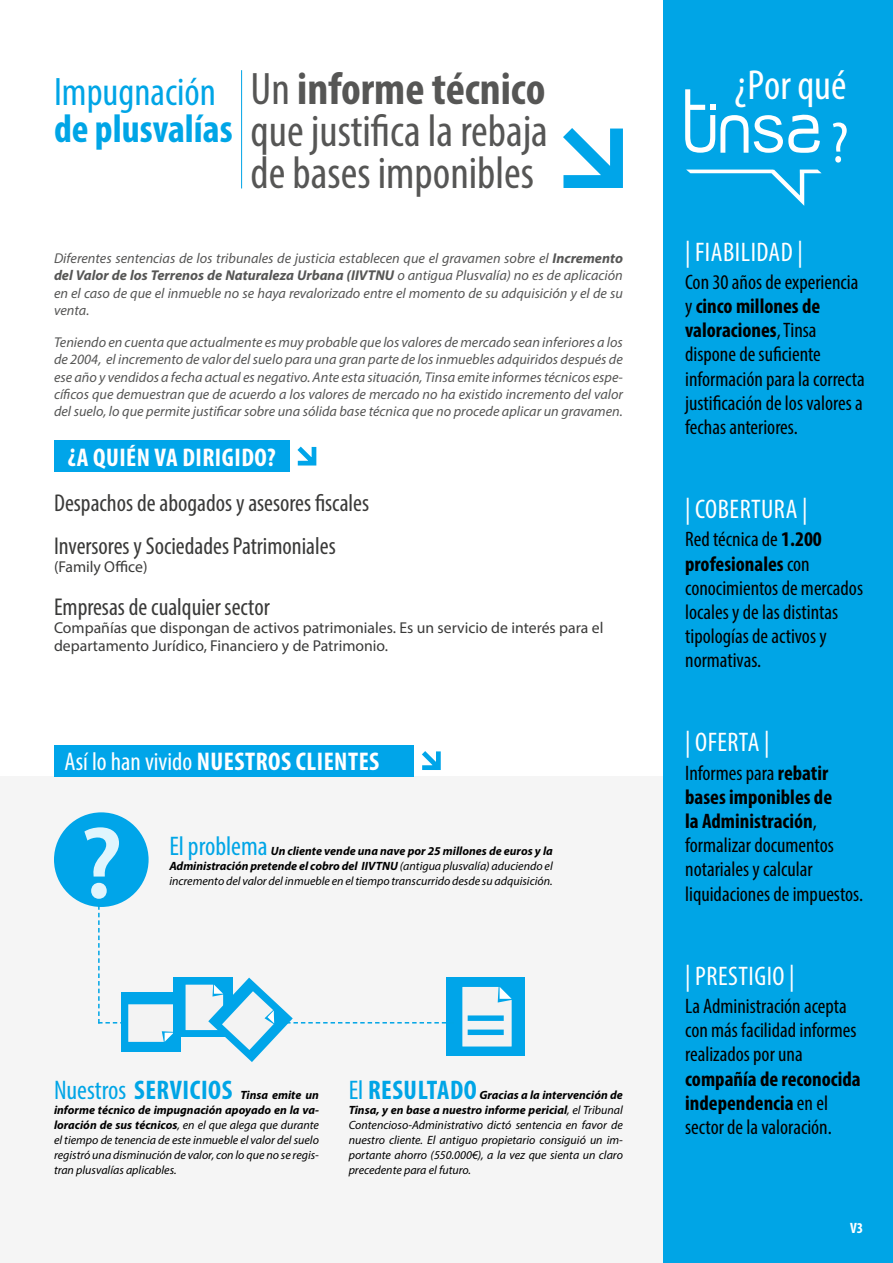
<style>
.page{position:relative;width:893px;height:1263px;background:#fff}
.page>*{position:absolute;margin:0;border:0;box-sizing:border-box;transform-origin:0 0}
.t1{font:600 102.45px "Myriad Pro";color:#e0f5fd}
.t2{font:600 69.9px "Myriad Pro";color:#00a5e9}
.t3{font:condensed 58.05px "Myriad Pro";color:#fff}
.t4{font:condensed 45.75px/42px "Myriad Pro";color:#565655;text-align:justify}
.t5{font:condensed 42.15px "Myriad Pro";color:#fff}
.t6{font:700 condensed 39.9px "Myriad Pro";color:#00a5e6}
.t7{font:condensed 39.9px "Myriad Pro";color:#00a5e6}
.t8{font:condensed 27px "Myriad Pro";letter-spacing:.02em;color:#fff}
.t9{font:700 condensed 27px "Myriad Pro";letter-spacing:.02em;color:#00a5e6}
.t10{font:condensed 27px "Myriad Pro";color:#00a5e6}
.t11{font:700 condensed 25.65px "Myriad Pro";letter-spacing:.02em;color:#fff}
.t12{font:condensed 24.45px/43px "Myriad Pro";color:#3a3a39}
.t13{font:condensed 21px/24.2px "Myriad Pro";color:#000}
.t14{font:700 condensed 21px/24.2px "Myriad Pro";color:#000}
.t15{font:15.75px/18.1px "Myriad Pro";color:#3a3a39}
.t16{font:700 condensed 15px "Myriad Pro";color:#fff}
.t17{font:italic 14.25px/17.2px "Myriad Pro";color:#565655;text-align:justify}
.t18{font:italic 12px/15px "Myriad Pro";color:#000;text-align:justify}
.s1{font-weight:700}
.s2{font-weight:400}
</style>
<div class="page">
<div style="left:0;top:776px;width:893px;height:487px;background:#f5f5f5"></div>
<div style="left:664px;top:0;width:229px;height:1263px;background:#00a5e6"></div>
<svg style="left:563px;top:128px;width:60px;height:60px"></svg>
<hr style="left:241px;top:70px;width:1px;height:118px;background:#00a5e6">
<div style="left:54px;top:440px;width:235px;height:32px;background:#00a5e9"></div>
<svg style="left:297px;top:446px;width:20px;height:20px"></svg>
<div style="left:54px;top:745px;width:360px;height:31px;background:#00a5e9"></div>
<svg style="left:422px;top:751px;width:19px;height:19px"></svg>
<div style="left:54px;top:812px;width:95px;height:95px;background:#00a5e9;border-radius:50%"></div>
<div style="left:121px;top:992px;width:60px;height:60px;background:#00a5e9"></div>
<div style="left:173px;top:977px;width:60px;height:60px;background:#00a5e9"></div>
<div style="left:446px;top:977px;width:79px;height:79px;background:#00a5e9"></div>
<svg style="left:462px;top:987px;width:50px;height:59px;background:#e6eff2"></svg>
<svg style="left:98px;top:905px;width:75px;height:137px"></svg>
<svg style="left:186px;top:978px;width:260px;height:84px"></svg>
<svg style="left:685px;top:89px;width:63px;height:64px"></svg>
<svg style="left:754px;top:114px;width:66px;height:39px"></svg>
<svg style="left:686px;top:170px;width:136px;height:36px"></svg>
<h3 class="t7" style="left:54px;top:67px;width:163px">Impugnación</h3>
<h3 class="t6" style="left:54px;top:104px;width:180px">de plusvalías</h3>
<h3 class="t4" style="left:251px;top:68px;width:299px">Un <span class="s1">informe técnico </span>que justifica la rebaja de bases imponibles</h3>
<p class="t17" style="left:54px;top:249px;width:570px">Diferentes sentencias de los tribunales de justicia establecen que el gravamen sobre el <span class="s1">Incremento del Valor de los Terrenos de Naturaleza Urbana (IIVTNU</span> o antigua Plusvalía) no es de aplicación en el caso de que el inmueble no se haya revalorizado entre el momento de su adquisición y el de su venta.</p>
<p class="t17" style="left:54px;top:333px;width:570px">Teniendo en cuenta que actualmente es muy probable que los valores de mercado sean inferiores a los de 2004, el incremento de valor del suelo para una gran parte de los inmuebles adquiridos después de ese año y vendidos a fecha actual es negativo. Ante esta situación, Tinsa emite informes técnicos espe&shy;cíficos que demuestran que de acuerdo a los valores de mercado no ha existido incremento del valor del suelo, lo que permite justificar sobre una sólida base técnica que no procede aplicar un gravamen.</p>
<h3 class="t11" style="left:68px;top:441px;width:209px">¿A QUIÉN VA DIRIGIDO?</h3>
<h3 class="t12" style="left:54px;top:481px;width:317px">Despachos de abogados y asesores fiscales<br>Inversores y Sociedades Patrimoniales</h3>
<p class="t15" style="left:54px;top:557px;width:95px">(Family Office)</p>
<h3 class="t12" style="left:54px;top:585px;width:217px">Empresas de cualquier sector</h3>
<p class="t15" style="left:54px;top:619px;width:551px">Compañías que dispongan de activos patrimoniales. Es un servicio de interés para el departamento Jurídico, Financiero y de Patrimonio.</p>
<h3 class="t11" style="left:65px;top:746px;width:316px"><span class="s2">Así lo han vivido</span> NUESTROS CLIENTES</h3>
<h1 class="t1" style="left:79px;top:798px;width:45px">?</h1>
<h3 class="t10" style="left:169px;top:829px;width:100px">El problema</h3>
<p class="t18" style="left:169px;top:843px;width:385px;text-indent:101px"><span class="s1">Un cliente vende una nave por 25 millones de euros y la Administración pretende el cobro del IIVTNU</span> (antigua plusvalía) aduciendo el incremento del valor del inmueble en el tiempo transcurrido desde su adquisición.</p>
<h2 class="t2" style="left:465px;top:976px;width:43px">=</h2>
<h3 class="t9" style="left:54px;top:1073px;width:180px"><span class="s2">Nuestros</span> SERVICIOS</h3>
<p class="t18" style="left:54px;top:1087px;width:266px;text-indent:186px"><span class="s1">Tinsa emite un informe técnico de impugnación apoyado en la va&shy;loración de sus técnicos</span>, en el que alega que durante el tiempo de tenencia de este inmueble el valor del suelo registró una disminución de valor, con lo que no se regis&shy;tran plusvalías aplicables.</p>
<h3 class="t9" style="left:349px;top:1073px;width:130px"><span class="s2">El</span> RESULTADO</h3>
<p class="t18" style="left:349px;top:1087px;width:276px;text-indent:131px"><span class="s1">Gracias a la intervención de Tinsa, y en base a nuestro informe pericial</span>, el Tribunal Contencioso-Administrativo dictó sentencia en favor de nuestro cliente. El antiguo propietario consiguió un im&shy;portante ahorro (550.000€), a la vez que sienta un claro precedente para el futuro.</p>
<h3 class="t5" style="left:734px;top:60px;width:113px">¿Por qué</h3>
<h3 class="t3" style="left:830px;top:108px;width:19px">?</h3>
<h3 class="t8" style="left:685px;top:235px;width:119px">| FIABILIDAD |</h3>
<h3 class="t13" style="left:685px;top:270px;width:181px">Con 30 años de experiencia y <span class="s1">cinco millones de valoraciones</span>, Tinsa dispone de suficiente información para la correcta justificación de los valores a fechas anteriores.</h3>
<h3 class="t8" style="left:685px;top:493px;width:124px">| COBERTURA |</h3>
<h3 class="t13" style="left:685px;top:527px;width:179px">Red técnica de <span class="s1">1.200 profesionales</span> con conocimientos de mercados locales y de las distintas tipologías de activos y normativas.</h3>
<h3 class="t8" style="left:685px;top:726px;width:86px">| OFERTA |</h3>
<h3 class="t13" style="left:685px;top:760px;width:179px">Informes para <span class="s1">rebatir bases imponibles de<br>la Administración</span>, formalizar documentos notariales y calcular liquidaciones de impuestos.</h3>
<h3 class="t8" style="left:685px;top:959px;width:111px">| PRESTIGIO |</h3>
<h3 class="t13" style="left:685px;top:994px;width:173px">La Administración acepta con más facilidad informes realizados por una</h3>
<h3 class="t14" style="left:685px;top:1066px;width:177px">compañía de reconocida independencia <span class="s2">en el sector de la valoración.</span></h3>
<p class="t16" style="left:850px;top:1219px;width:15px">V3</p>
</div>
